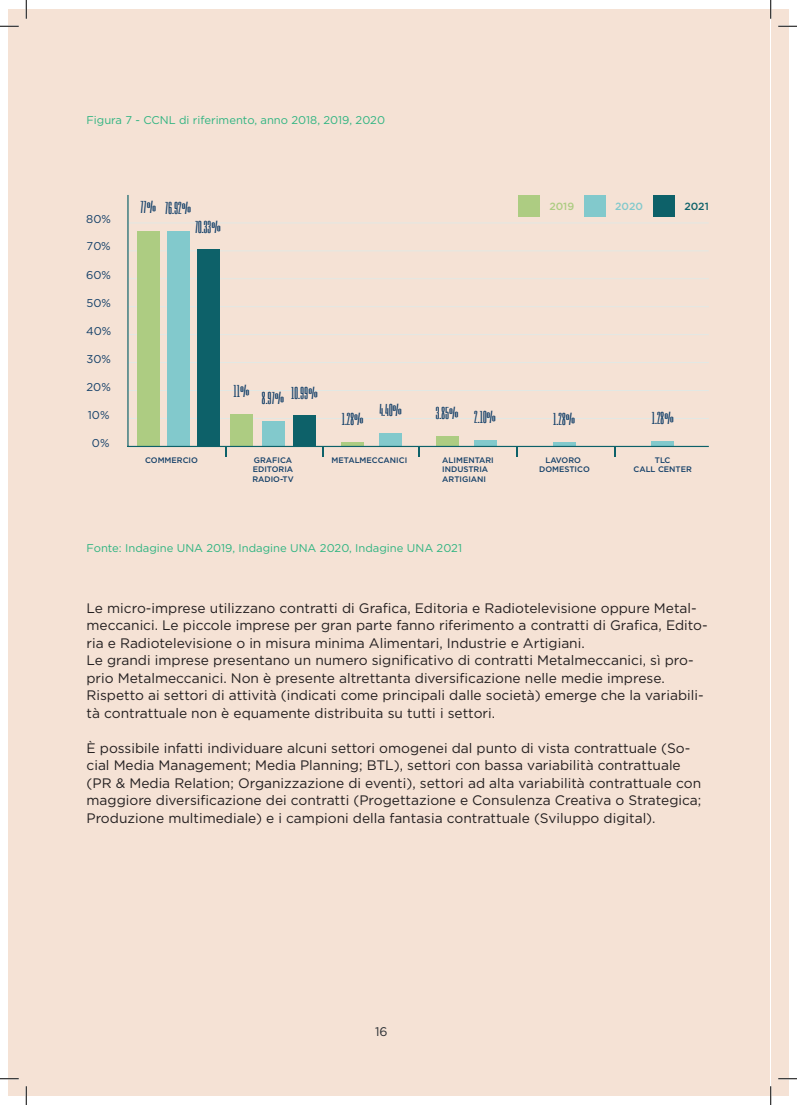
<style>
.page{position:relative;width:797px;height:1105px;background:#fff}
.page>*{position:absolute;margin:0;border:0;box-sizing:border-box;transform-origin:0 0}
.t1{font:14.25px "Six Caps";color:#144069;scale:1.23 1}
.t2{font:13.75px/17.5px "Gotham";color:#231f20}
.t3{font:12.5px "Gotham";color:#282d32}
.t4{font:11.38px "Gotham";color:#144069}
.t5{font:11.25px "Gotham";color:#2fb481}
.t6{font:500 10.38px "Gotham";color:#adcc82}
.t7{font:500 10.38px "Gotham";color:#82c9cc}
.t8{font:500 10.38px "Gotham";color:#0d6169}
.t9{font:500 8px/9.6px "Gotham";color:#144069}
</style>
<div class="page">
<div style="left:9px;top:9px;width:761px;height:1087px;background:#f5e2d5"></div>
<div style="left:771px;top:9px;width:17px;height:1087px;background:#f5e2d5"></div>
<svg style="left:127px;top:195px;width:581px;height:252px"></svg>
<div style="left:518px;top:195px;width:22px;height:21px;background:#adcc82"></div>
<div style="left:584px;top:195px;width:21px;height:21px;background:#82c9cc"></div>
<div style="left:653px;top:195px;width:22px;height:21px;background:#0d6169"></div>
<svg style="left:0;top:25px;width:19px;height:2px"></svg>
<svg style="left:778px;top:25px;width:19px;height:2px"></svg>
<svg style="left:0;top:1078px;width:19px;height:1px"></svg>
<svg style="left:778px;top:1078px;width:19px;height:1px"></svg>
<svg style="left:25px;top:0;width:2px;height:19px"></svg>
<svg style="left:25px;top:1086px;width:2px;height:19px"></svg>
<svg style="left:770px;top:0;width:1px;height:19px"></svg>
<svg style="left:770px;top:1086px;width:1px;height:19px"></svg>
<p class="t5" style="left:86px;top:113px;width:300px">Figura 7 - CCNL di riferimento, anno 2018, 2019, 2020</p>
<p class="t4" style="left:86px;top:212px;width:26px">80%</p>
<p class="t4" style="left:87px;top:239px;width:26px">70%</p>
<p class="t4" style="left:86px;top:268px;width:26px">60%</p>
<p class="t4" style="left:86px;top:295px;width:26px">50%</p>
<p class="t4" style="left:86px;top:323px;width:27px">40%</p>
<p class="t4" style="left:86px;top:352px;width:26px">30%</p>
<p class="t1" style="left:141px;top:198px;width:43px">77% 76.92%</p>
<p class="t1" style="left:195px;top:217px;width:22px">70.33%</p>
<p class="t6" style="left:549px;top:199px;width:26px">2019</p>
<p class="t7" style="left:615px;top:199px;width:29px">2020</p>
<p class="t8" style="left:684px;top:199px;width:26px">2021</p>
<p class="t4" style="left:86px;top:380px;width:26px">20%</p>
<p class="t4" style="left:88px;top:407px;width:23px">10%</p>
<p class="t4" style="left:92px;top:435px;width:19px">0%</p>
<p class="t1" style="left:234px;top:381px;width:14px">11%</p>
<p class="t1" style="left:262px;top:383px;width:47px">8.97% 10.99%</p>
<p class="t1" style="left:342px;top:409px;width:19px">1.28%</p>
<p class="t1" style="left:379px;top:400px;width:20px">4.40%</p>
<p class="t1" style="left:435px;top:405px;width:50px">3.85% 2.10%</p>
<p class="t1" style="left:553px;top:409px;width:19px">1.28%</p>
<p class="t1" style="left:651px;top:408px;width:19px">1.28%</p>
<p class="t9" style="left:145px;top:455px;width:54px">COMMERCIO</p>
<p class="t9" style="left:252px;top:455px;width:43px">GRAFICA<br>EDITORIA<br>RADIO-TV</p>
<p class="t9" style="left:331px;top:455px;width:77px">METALMECCANICI</p>
<p class="t9" style="left:442px;top:455px;width:53px">ALIMENTARI<br>INDUSTRIA<br>ARTIGIANI</p>
<p class="t9" style="left:539px;top:455px;width:52px;text-align:center">LAVORO<br>DOMESTICO</p>
<p class="t9" style="left:633px;top:455px;width:60px;text-align:center">TLC<br>CALL CENTER</p>
<p class="t5" style="left:86px;top:541px;width:377px">Fonte: Indagine UNA 2019, Indagine UNA 2020, Indagine UNA 2021</p>
<p class="t2" style="left:86px;top:599px;width:622px">Le micro-imprese utilizzano contratti di Grafica, Editoria e Radiotelevisione oppure Metal&shy;meccanici. Le piccole imprese per gran parte fanno riferimento a contratti di Grafica, Edito&shy;ria e Radiotelevisione o in misura minima Alimentari, Industrie e Artigiani.</p>
<p class="t2" style="left:86px;top:651px;width:608px">Le grandi imprese presentano un numero significativo di contratti Metalmeccanici, sì pro&shy;prio Metalmeccanici. Non è presente altrettanta diversificazione nelle medie imprese.</p>
<p class="t2" style="left:86px;top:686px;width:618px">Rispetto ai settori di attività (indicati come principali dalle società) emerge che la variabili&shy;tà contrattuale non è equamente distribuita su tutti i settori.</p>
<p class="t2" style="left:86px;top:738px;width:616px">È possibile infatti individuare alcuni settori omogenei dal punto di vista contrattuale (So&shy;cial Media Management; Media Planning; BTL), settori con bassa variabilità contrattuale (PR &amp; Media Relation; Organizzazione di eventi), settori ad alta variabilità contrattuale con maggiore diversificazione dei contratti (Progettazione e Consulenza Creativa o Strategica; Produzione multimediale) e i campioni della fantasia contrattuale (Sviluppo digital).</p>
<p class="t3" style="left:375px;top:1023px;width:14px">16</p>
</div>
